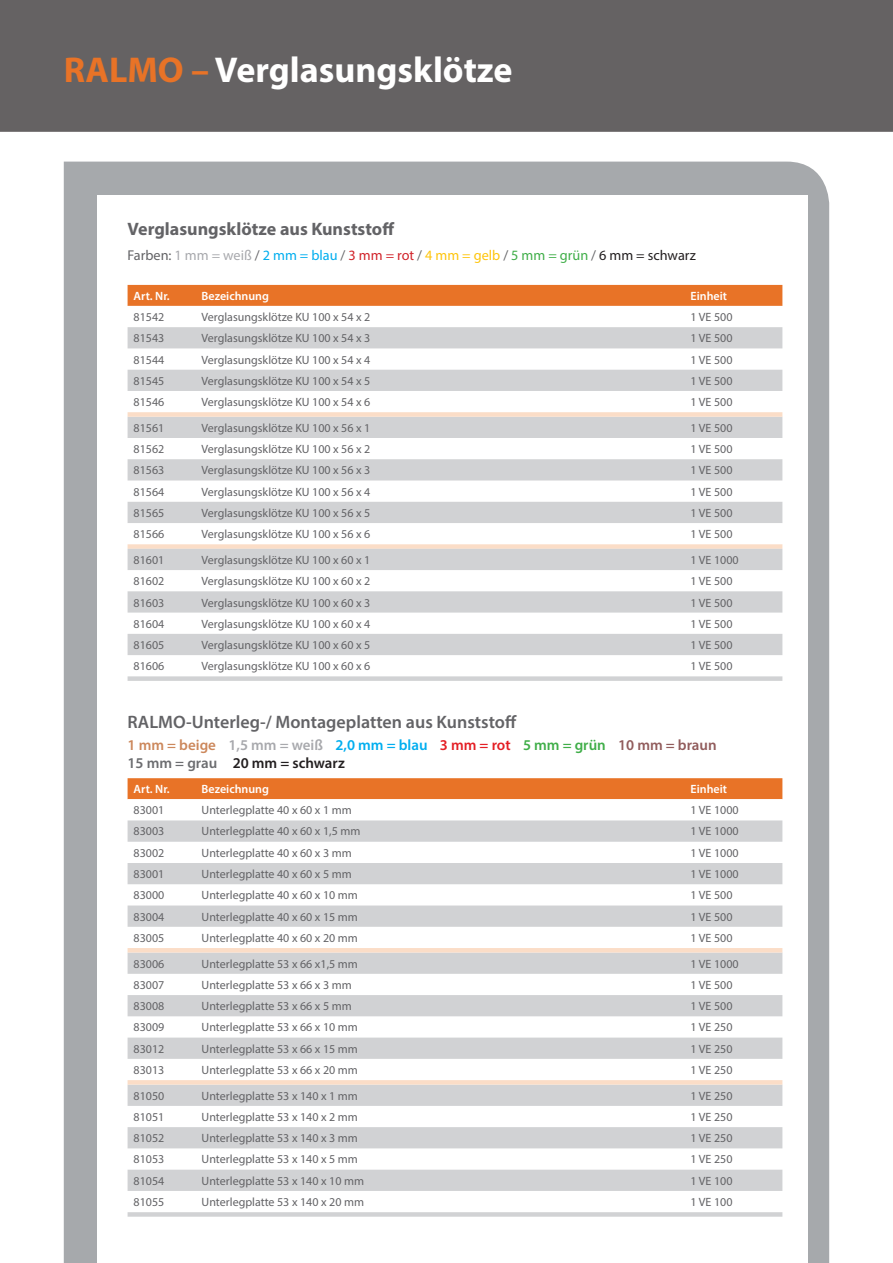
<style>
.page{position:relative;width:893px;height:1263px;background:#fff}
.page>*{position:absolute;margin:0;border:0;box-sizing:border-box;transform-origin:0 0}
.t1{font:700 36px "Myriad Pro";color:#fff}
.t2{font:600 18px "Myriad Pro";color:#636366}
.t3{font:700 18px "Myriad Pro";color:#636366}
.t4{font:600 15px/18px "Myriad Pro";color:#231f20}
.t5{font:14.25px "Myriad Pro";color:#636366}
.t6{font:12px "Myriad Pro";color:#636366}
.t7{font:600 12px "Myriad Pro";color:#fff}
.s1{color:#e87327}
.s2{color:#a8a9ad}
.s3{color:#00aeef}
.s4{color:#d1232a}
.s5{color:#fec50d}
.s6{color:#40ae49}
.s7{color:#231f20}
.s8{color:#cc885c}
.s9{color:#e41f25}
.s10{color:#915c5c}
.s11{color:#6c6d70}
</style>
<div class="page">
<div style="left:0;top:0;width:893px;height:132px;background:#656263"></div>
<div style="left:64px;top:162px;width:765px;height:1101px;background:#a6a9ac"></div>
<div style="left:98px;top:196px;width:710px;height:1067px;background:#fff"></div>
<div style="left:128px;top:285px;width:654px;height:21px;background:#e87327"></div>
<svg style="left:128px;top:327px;width:654px;height:354px"></svg>
<svg style="left:128px;top:412px;width:654px;height:137px"></svg>
<div style="left:128px;top:549px;width:654px;height:21px;background:#d1d2d4"></div>
<div style="left:128px;top:778px;width:654px;height:21px;background:#e87327"></div>
<svg style="left:128px;top:820px;width:654px;height:397px"></svg>
<svg style="left:128px;top:948px;width:654px;height:136px"></svg>
<h1 class="t1" style="left:64px;top:47px;width:450px"><span class="s1">RALMO –</span> Verglasungsklötze</h1>
<h2 class="t3" style="left:128px;top:217px;width:268px">Verglasungsklötze aus Kunststoff</h2>
<p class="t5" style="left:128px;top:247px;width:570px">Farben: <span class="s2">1 mm = weiß</span> / <span class="s3">2 mm = blau</span> / <span class="s4">3 mm = rot</span> / <span class="s5">4 mm = gelb</span> / <span class="s6">5 mm = grün</span> / <span class="s7">6 mm = schwarz</span></p>
<p class="t7" style="left:134px;top:288px;width:38px">Art. Nr.</p>
<p class="t7" style="left:202px;top:288px;width:69px">Bezeichnung</p>
<p class="t7" style="left:691px;top:288px;width:38px">Einheit</p>
<p class="t6" style="left:134px;top:310px;width:32px">81542</p>
<p class="t6" style="left:202px;top:310px;width:170px">Verglasungsklötze KU 100 x 54 x 2</p>
<p class="t6" style="left:691px;top:310px;width:43px">1 VE 500</p>
<p class="t6" style="left:134px;top:331px;width:32px">81543</p>
<p class="t6" style="left:202px;top:331px;width:170px">Verglasungsklötze KU 100 x 54 x 3</p>
<p class="t6" style="left:691px;top:331px;width:43px">1 VE 500</p>
<p class="t6" style="left:134px;top:352px;width:32px">81544</p>
<p class="t6" style="left:202px;top:352px;width:170px">Verglasungsklötze KU 100 x 54 x 4</p>
<p class="t6" style="left:691px;top:352px;width:43px">1 VE 500</p>
<p class="t6" style="left:134px;top:373px;width:32px">81545</p>
<p class="t6" style="left:202px;top:373px;width:170px">Verglasungsklötze KU 100 x 54 x 5</p>
<p class="t6" style="left:691px;top:373px;width:43px">1 VE 500</p>
<p class="t6" style="left:134px;top:395px;width:32px">81546</p>
<p class="t6" style="left:202px;top:395px;width:170px">Verglasungsklötze KU 100 x 54 x 6</p>
<p class="t6" style="left:691px;top:395px;width:43px">1 VE 500</p>
<p class="t6" style="left:134px;top:420px;width:32px">81561</p>
<p class="t6" style="left:202px;top:420px;width:170px">Verglasungsklötze KU 100 x 56 x 1</p>
<p class="t6" style="left:691px;top:420px;width:43px">1 VE 500</p>
<p class="t6" style="left:134px;top:442px;width:32px">81562</p>
<p class="t6" style="left:202px;top:442px;width:170px">Verglasungsklötze KU 100 x 56 x 2</p>
<p class="t6" style="left:691px;top:442px;width:43px">1 VE 500</p>
<p class="t6" style="left:134px;top:463px;width:32px">81563</p>
<p class="t6" style="left:202px;top:463px;width:170px">Verglasungsklötze KU 100 x 56 x 3</p>
<p class="t6" style="left:691px;top:463px;width:43px">1 VE 500</p>
<p class="t6" style="left:134px;top:484px;width:32px">81564</p>
<p class="t6" style="left:202px;top:484px;width:170px">Verglasungsklötze KU 100 x 56 x 4</p>
<p class="t6" style="left:691px;top:484px;width:43px">1 VE 500</p>
<p class="t6" style="left:134px;top:505px;width:32px">81565</p>
<p class="t6" style="left:202px;top:505px;width:170px">Verglasungsklötze KU 100 x 56 x 5</p>
<p class="t6" style="left:691px;top:505px;width:43px">1 VE 500</p>
<p class="t6" style="left:134px;top:527px;width:32px">81566</p>
<p class="t6" style="left:202px;top:527px;width:170px">Verglasungsklötze KU 100 x 56 x 6</p>
<p class="t6" style="left:691px;top:527px;width:43px">1 VE 500</p>
<p class="t6" style="left:134px;top:552px;width:32px">81601</p>
<p class="t6" style="left:202px;top:552px;width:170px">Verglasungsklötze KU 100 x 60 x 1</p>
<p class="t6" style="left:691px;top:552px;width:50px">1 VE 1000</p>
<p class="t6" style="left:134px;top:574px;width:32px">81602</p>
<p class="t6" style="left:202px;top:574px;width:170px">Verglasungsklötze KU 100 x 60 x 2</p>
<p class="t6" style="left:691px;top:574px;width:43px">1 VE 500</p>
<p class="t6" style="left:134px;top:595px;width:32px">81603</p>
<p class="t6" style="left:202px;top:595px;width:170px">Verglasungsklötze KU 100 x 60 x 3</p>
<p class="t6" style="left:691px;top:595px;width:43px">1 VE 500</p>
<p class="t6" style="left:134px;top:616px;width:32px">81604</p>
<p class="t6" style="left:202px;top:616px;width:170px">Verglasungsklötze KU 100 x 60 x 4</p>
<p class="t6" style="left:691px;top:616px;width:43px">1 VE 500</p>
<p class="t6" style="left:134px;top:638px;width:32px">81605</p>
<p class="t6" style="left:202px;top:638px;width:170px">Verglasungsklötze KU 100 x 60 x 5</p>
<p class="t6" style="left:691px;top:638px;width:43px">1 VE 500</p>
<p class="t6" style="left:134px;top:659px;width:32px">81606</p>
<p class="t6" style="left:202px;top:659px;width:170px">Verglasungsklötze KU 100 x 60 x 6</p>
<p class="t6" style="left:691px;top:659px;width:43px">1 VE 500</p>
<h2 class="t2" style="left:128px;top:710px;width:391px">RALMO-Unterleg-/ Montageplatten aus Kunststoff</h2>
<p class="t4" style="left:128px;top:736px;width:591px"><span class="s8">1 mm = beige</span> <span class="s2">1,5 mm = weiß</span> <span class="s3">2,0 mm = blau</span> <span class="s9">3 mm = rot</span> <span class="s6">5 mm = grün</span> <span class="s10">10 mm = braun<br></span><span class="s11">15 mm = grau</span> 20 mm = schwarz</p>
<p class="t7" style="left:134px;top:781px;width:38px">Art. Nr.</p>
<p class="t7" style="left:202px;top:781px;width:69px">Bezeichnung</p>
<p class="t7" style="left:691px;top:781px;width:38px">Einheit</p>
<p class="t6" style="left:134px;top:803px;width:32px">83001</p>
<p class="t6" style="left:202px;top:803px;width:152px">Unterlegplatte 40 x 60 x 1 mm</p>
<p class="t6" style="left:691px;top:803px;width:50px">1 VE 1000</p>
<p class="t6" style="left:134px;top:824px;width:32px">83003</p>
<p class="t6" style="left:202px;top:824px;width:160px">Unterlegplatte 40 x 60 x 1,5 mm</p>
<p class="t6" style="left:691px;top:824px;width:50px">1 VE 1000</p>
<p class="t6" style="left:134px;top:845px;width:32px">83002</p>
<p class="t6" style="left:202px;top:845px;width:152px">Unterlegplatte 40 x 60 x 3 mm</p>
<p class="t6" style="left:691px;top:845px;width:50px">1 VE 1000</p>
<p class="t6" style="left:134px;top:866px;width:32px">83001</p>
<p class="t6" style="left:202px;top:866px;width:152px">Unterlegplatte 40 x 60 x 5 mm</p>
<p class="t6" style="left:691px;top:866px;width:50px">1 VE 1000</p>
<p class="t6" style="left:134px;top:888px;width:32px">83000</p>
<p class="t6" style="left:202px;top:888px;width:158px">Unterlegplatte 40 x 60 x 10 mm</p>
<p class="t6" style="left:691px;top:888px;width:43px">1 VE 500</p>
<p class="t6" style="left:134px;top:909px;width:32px">83004</p>
<p class="t6" style="left:202px;top:909px;width:158px">Unterlegplatte 40 x 60 x 15 mm</p>
<p class="t6" style="left:691px;top:909px;width:43px">1 VE 500</p>
<p class="t6" style="left:134px;top:930px;width:32px">83005</p>
<p class="t6" style="left:202px;top:930px;width:158px">Unterlegplatte 40 x 60 x 20 mm</p>
<p class="t6" style="left:691px;top:930px;width:43px">1 VE 500</p>
<p class="t6" style="left:134px;top:956px;width:32px">83006</p>
<p class="t6" style="left:202px;top:956px;width:158px">Unterlegplatte 53 x 66 x1,5 mm</p>
<p class="t6" style="left:691px;top:956px;width:50px">1 VE 1000</p>
<p class="t6" style="left:134px;top:977px;width:32px">83007</p>
<p class="t6" style="left:202px;top:977px;width:152px">Unterlegplatte 53 x 66 x 3 mm</p>
<p class="t6" style="left:691px;top:977px;width:43px">1 VE 500</p>
<p class="t6" style="left:134px;top:999px;width:32px">83008</p>
<p class="t6" style="left:202px;top:999px;width:152px">Unterlegplatte 53 x 66 x 5 mm</p>
<p class="t6" style="left:691px;top:999px;width:43px">1 VE 500</p>
<p class="t6" style="left:134px;top:1020px;width:32px">83009</p>
<p class="t6" style="left:202px;top:1020px;width:158px">Unterlegplatte 53 x 66 x 10 mm</p>
<p class="t6" style="left:691px;top:1020px;width:43px">1 VE 250</p>
<p class="t6" style="left:134px;top:1041px;width:32px">83012</p>
<p class="t6" style="left:202px;top:1041px;width:158px">Unterlegplatte 53 x 66 x 15 mm</p>
<p class="t6" style="left:691px;top:1041px;width:43px">1 VE 250</p>
<p class="t6" style="left:134px;top:1062px;width:32px">83013</p>
<p class="t6" style="left:202px;top:1062px;width:158px">Unterlegplatte 53 x 66 x 20 mm</p>
<p class="t6" style="left:691px;top:1062px;width:43px">1 VE 250</p>
<p class="t6" style="left:134px;top:1088px;width:32px">81050</p>
<p class="t6" style="left:202px;top:1088px;width:158px">Unterlegplatte 53 x 140 x 1 mm</p>
<p class="t6" style="left:691px;top:1088px;width:43px">1 VE 250</p>
<p class="t6" style="left:134px;top:1109px;width:32px">81051</p>
<p class="t6" style="left:202px;top:1109px;width:158px">Unterlegplatte 53 x 140 x 2 mm</p>
<p class="t6" style="left:691px;top:1109px;width:43px">1 VE 250</p>
<p class="t6" style="left:134px;top:1131px;width:32px">81052</p>
<p class="t6" style="left:202px;top:1131px;width:158px">Unterlegplatte 53 x 140 x 3 mm</p>
<p class="t6" style="left:691px;top:1131px;width:43px">1 VE 250</p>
<p class="t6" style="left:134px;top:1152px;width:32px">81053</p>
<p class="t6" style="left:202px;top:1152px;width:158px">Unterlegplatte 53 x 140 x 5 mm</p>
<p class="t6" style="left:691px;top:1152px;width:43px">1 VE 250</p>
<p class="t6" style="left:134px;top:1173px;width:32px">81054</p>
<p class="t6" style="left:202px;top:1173px;width:164px">Unterlegplatte 53 x 140 x 10 mm</p>
<p class="t6" style="left:691px;top:1173px;width:43px">1 VE 100</p>
<p class="t6" style="left:134px;top:1194px;width:32px">81055</p>
<p class="t6" style="left:202px;top:1194px;width:164px">Unterlegplatte 53 x 140 x 20 mm</p>
<p class="t6" style="left:691px;top:1194px;width:43px">1 VE 100</p>
</div>
